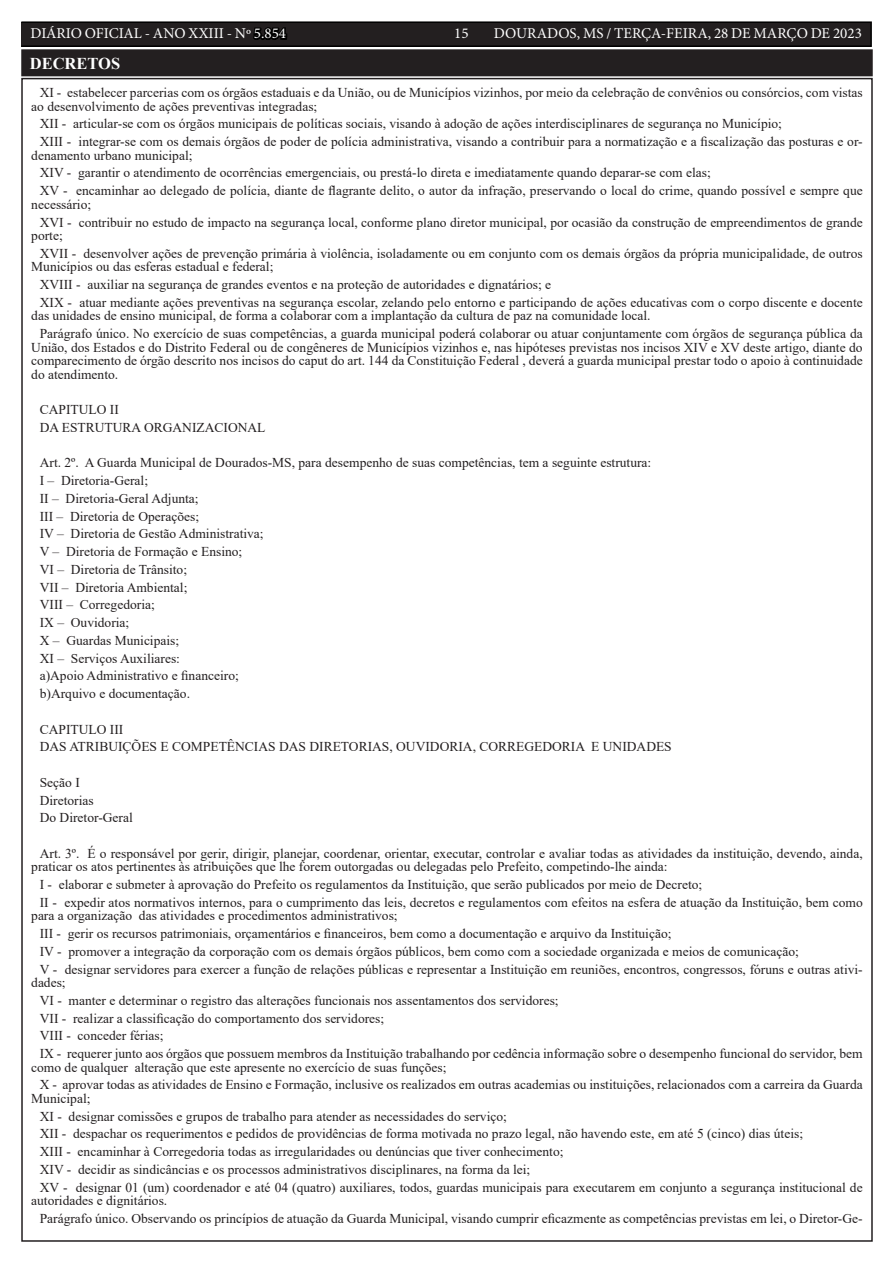
<style>
.page{position:relative;width:893px;height:1263px;background:#fff}
.page>*{position:absolute;margin:0;border:0;box-sizing:border-box;transform-origin:0 0}
.t1{font:700 16.5px "Times New Roman";color:#fff}
.t2{font:15px "Minion Pro";color:#fff}
.t3{font:13.5px/17.7px "Times New Roman";color:#231f20}
.s1{color:#000}
</style>
<div class="page">
<div style="left:21px;top:22px;width:850px;height:24px;background:#231f20"></div>
<div style="left:21px;top:21px;width:851px;height:26px;border:2px solid #000"></div>
<div style="left:23px;top:51px;width:848px;height:23px;background:#231f20"></div>
<div style="left:21px;top:49px;width:852px;height:27px;border:4px solid #231f20"></div>
<p class="t2" style="left:31px;top:24px;width:257px">DIÁRIO OFICIAL - ANO XXIII - Nº <span class="s1">5.854</span></p>
<p class="t2" style="left:454px;top:24px;width:16px">15</p>
<p class="t2" style="left:494px;top:24px;width:370px">DOURADOS, MS / TERÇA-FEIRA, 28 DE MARÇO DE 2023</p>
<p class="t1" style="left:30px;top:52px;width:92px">DECRETOS</p>
<p class="t3" style="left:31px;top:86px;width:833px;line-height:13.5px;text-indent:9px">XI - estabelecer parcerias com os órgãos estaduais e da União, ou de Municípios vizinhos, por meio da celebração de convênios ou consórcios, com vistas ao desenvolvimento de ações preventivas integradas;</p>
<p class="t3" style="left:40px;top:115px;width:824px">XII - articular-se com os órgãos municipais de políticas sociais, visando à adoção de ações interdisciplinares de segurança no Município;<br>XIII - integrar-se com os demais órgãos de poder de polícia administrativa, visando a contribuir para a normatização e a fiscalização das posturas e or-</p>
<p class="t3" style="left:40px;top:146px;width:824px;text-indent:-9px">denamento urbano municipal;<br>XIV - garantir o atendimento de ocorrências emergenciais, ou prestá-lo direta e imediatamente quando deparar-se com elas;<br>XV - encaminhar ao delegado de polícia, diante de flagrante delito, o autor da infração, preservando o local do crime, quando possível e sempre que</p>
<p class="t3" style="left:40px;top:195px;width:824px;text-indent:-9px">necessário;<br>XVI - contribuir no estudo de impacto na segurança local, conforme plano diretor municipal, por ocasião da construção de empreendimentos de grande</p>
<p class="t3" style="left:40px;top:226px;width:824px;text-indent:-9px">porte;<br>XVII - desenvolver ações de prevenção primária à violência, isoladamente ou em conjunto com os demais órgãos da própria municipalidade, de outros</p>
<p class="t3" style="left:40px;top:257px;width:824px;text-indent:-9px">Municípios ou das esferas estadual e federal;<br>XVIII - auxiliar na segurança de grandes eventos e na proteção de autoridades e dignatários; e<br>XIX - atuar mediante ações preventivas na segurança escolar, zelando pelo entorno e participando de ações educativas com o corpo discente e docente</p>
<p class="t3" style="left:40px;top:306px;width:824px;text-indent:-9px">das unidades de ensino municipal, de forma a colaborar com a implantação da cultura de paz na comunidade local.<br>Parágrafo único. No exercício de suas competências, a guarda municipal poderá colaborar ou atuar conjuntamente com órgãos de segurança pública da</p>
<p class="t3" style="left:31px;top:340px;width:833px;line-height:13.5px;text-align:justify">União, dos Estados e do Distrito Federal ou de congêneres de Municípios vizinhos e, nas hipóteses previstas nos incisos XIV e XV deste artigo, diante do comparecimento de órgão descrito nos incisos do caput do art. 144 da Constituição Federal , deverá a guarda municipal prestar todo o apoio à continuidade do atendimento.</p>
<p class="t3" style="left:40px;top:400px;width:227px">CAPITULO II<br>DA ESTRUTURA ORGANIZACIONAL</p>
<p class="t3" style="left:40px;top:453px;width:613px">Art. 2º. A Guarda Municipal de Dourados-MS, para desempenho de suas competências, tem a seguinte estrutura:<br>I – Diretoria-Geral;<br>II – Diretoria-Geral Adjunta;<br>III – Diretoria de Operações;<br>IV – Diretoria de Gestão Administrativa;<br>V – Diretoria de Formação e Ensino;<br>VI – Diretoria de Trânsito;<br>VII – Diretoria Ambiental;<br>VIII – Corregedoria;<br>IX – Ouvidoria;<br>X – Guardas Municipais;<br>XI – Serviços Auxiliares:<br>a)Apoio Administrativo e financeiro;<br>b)Arquivo e documentação.</p>
<p class="t3" style="left:40px;top:720px;width:634px">CAPITULO III<br>DAS ATRIBUIÇÕES E COMPETÊNCIAS DAS DIRETORIAS, OUVIDORIA, CORREGEDORIA E UNIDADES</p>
<p class="t3" style="left:40px;top:773px;width:95px">Seção I<br>Diretorias<br>Do Diretor-Geral</p>
<p class="t3" style="left:31px;top:846px;width:833px;line-height:13.5px;text-indent:9px">Art. 3º. É o responsável por gerir, dirigir, planejar, coordenar, orientar, executar, controlar e avaliar todas as atividades da instituição, devendo, ainda, praticar os atos pertinentes às atribuições que lhe forem outorgadas ou delegadas pelo Prefeito, competindo-lhe ainda:</p>
<p class="t3" style="left:40px;top:875px;width:824px">I - elaborar e submeter à aprovação do Prefeito os regulamentos da Instituição, que serão publicados por meio de Decreto;<br>II - expedir atos normativos internos, para o cumprimento das leis, decretos e regulamentos com efeitos na esfera de atuação da Instituição, bem como</p>
<p class="t3" style="left:40px;top:907px;width:824px;text-indent:-9px">para a organização das atividades e procedimentos administrativos;<br>III - gerir os recursos patrimoniais, orçamentários e financeiros, bem como a documentação e arquivo da Instituição;<br>IV - promover a integração da corporação com os demais órgãos públicos, bem como com a sociedade organizada e meios de comunicação;<br>V - designar servidores para exercer a função de relações públicas e representar a Instituição em reuniões, encontros, congressos, fóruns e outras ativi-</p>
<p class="t3" style="left:40px;top:973px;width:824px;text-indent:-9px">dades;<br>VI - manter e determinar o registro das alterações funcionais nos assentamentos dos servidores;<br>VII - realizar a classificação do comportamento dos servidores;<br>VIII - conceder férias;<br>IX - requerer junto aos órgãos que possuem membros da Instituição trabalhando por cedência informação sobre o desempenho funcional do servidor, bem</p>
<p class="t3" style="left:40px;top:1058px;width:824px;text-indent:-9px">como de qualquer alteração que este apresente no exercício de suas funções;<br>X - aprovar todas as atividades de Ensino e Formação, inclusive os realizados em outras academias ou instituições, relacionados com a carreira da Guarda</p>
<p class="t3" style="left:40px;top:1089px;width:824px;text-indent:-9px">Municipal;<br>XI - designar comissões e grupos de trabalho para atender as necessidades do serviço;<br>XII - despachar os requerimentos e pedidos de providências de forma motivada no prazo legal, não havendo este, em até 5 (cinco) dias úteis;<br>XIII - encaminhar à Corregedoria todas as irregularidades ou denúncias que tiver conhecimento;<br>XIV - decidir as sindicâncias e os processos administrativos disciplinares, na forma da lei;<br>XV - designar 01 (um) coordenador e até 04 (quatro) auxiliares, todos, guardas municipais para executarem em conjunto a segurança institucional de</p>
<p class="t3" style="left:40px;top:1191px;width:824px;text-indent:-9px">autoridades e dignitários.<br>Parágrafo único. Observando os princípios de atuação da Guarda Municipal, visando cumprir eficazmente as competências previstas em lei, o Diretor-Ge-</p>
</div>
